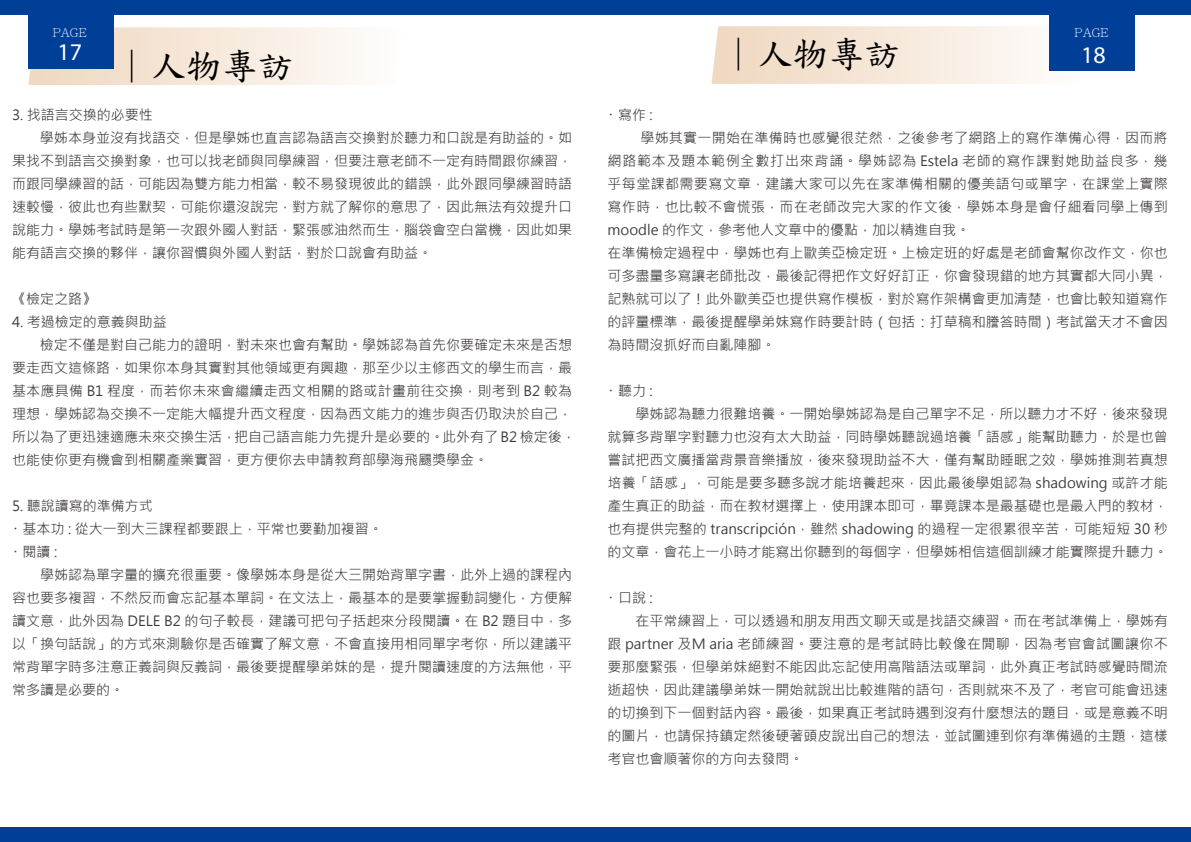
<style>
.page{position:relative;width:1191px;height:842px;background:#fff}
.page>*{position:absolute;margin:0;border:0;box-sizing:border-box;transform-origin:0 0}
.t1{font:36px "DF Kai Shu SB Estd BF";color:#000}
.t2{font:24px "Myriad Pro";color:#fff}
.t3{font:14px/23px "Microsoft Jheng Hei";color:#3e3a39}
.t4{font:14px "Microsoft Jheng Hei";letter-spacing:.03em;color:#3e3a39}
.t5{font:14px "Microsoft Jheng Hei";letter-spacing:.02em;color:#3e3a39}
.t6{font:14px "Microsoft Jheng Hei";letter-spacing:.055em;color:#3e3a39}
.t7{font:300 12px "Adobe Ming Std";color:#fff}
</style>
<div class="page">
<div style="left:0;top:0;width:624px;height:14px;background:#003f98"></div>
<svg style="left:28px;top:27px;width:325px;height:58px;background:#f4e8dc"></svg>
<div style="left:28px;top:12px;width:85px;height:57px;background:#003f98"></div>
<div style="left:0;top:828px;width:624px;height:14px;background:#003f98"></div>
<div style="left:587px;top:0;width:604px;height:14px;background:#003f98"></div>
<svg style="left:711px;top:26px;width:376px;height:58px"></svg>
<div style="left:1049px;top:14px;width:85px;height:56px;background:#003f98"></div>
<div style="left:587px;top:828px;width:604px;height:14px;background:#003f98"></div>
<p class="t7" style="left:53px;top:26px;width:36px">PAGE</p>
<p class="t7" style="left:56px;top:26px;width:36px">PAGE</p>
<h2 class="t2" style="left:58px;top:37px;width:26px">17</h2>
<h1 class="t1" style="left:123px;top:48px;width:190px">| 人物專訪</h1>
<p class="t3" style="left:12px;top:104px;width:142px">3. 找語言交換的必要性</p>
<p class="t3" style="left:40px;top:127px;width:533px">學姊本身並沒有找語交，但是學姊也直言認為語言交換對於聽力和口說是有助益的。如</p>
<p class="t3" style="left:12px;top:150px;width:561px">果找不到語言交換對象，也可以找老師與同學練習，但要注意老師不一定有時間跟你練習，</p>
<p class="t3" style="left:12px;top:173px;width:561px">而跟同學練習的話，可能因為雙方能力相當，較不易發現彼此的錯誤，此外跟同學練習時語</p>
<p class="t3" style="left:12px;top:196px;width:561px">速較慢，彼此也有些默契，可能你還沒說完，對方就了解你的意思了，因此無法有效提升口</p>
<p class="t3" style="left:12px;top:219px;width:561px">說能力。學姊考試時是第一次跟外國人對話，緊張感油然而生，腦袋會空白當機，因此如果</p>
<p class="t3" style="left:12px;top:242px;width:422px">能有語言交換的夥伴，讓你習慣與外國人對話，對於口說會有助益。</p>
<p class="t3" style="left:12px;top:288px;width:86px">《檢定之路》</p>
<p class="t3" style="left:12px;top:311px;width:156px">4. 考過檢定的意義與助益</p>
<p class="t3" style="left:40px;top:334px;width:533px">檢定不僅是對自己能力的證明，對未來也會有幫助。學姊認為首先你要確定未來是否想</p>
<p class="t3" style="left:12px;top:357px;width:561px">要走西文這條路，如果你本身其實對其他領域更有興趣，那至少以主修西文的學生而言，最</p>
<p class="t5" style="left:12px;top:382px;width:561px">基本應具備 B1 程度，而若你未來會繼續走西文相關的路或計畫前往交換，則考到 B2 較為</p>
<p class="t3" style="left:12px;top:403px;width:561px">理想，學姊認為交換不一定能大幅提升西文程度，因為西文能力的進步與否仍取決於自己，</p>
<p class="t3" style="left:12px;top:426px;width:565px">所以為了更迅速適應未來交換生活，把自己語言能力先提升是必要的。此外有了 B2 檢定後，</p>
<p class="t3" style="left:12px;top:449px;width:478px">也能使你更有機會到相關產業實習，更方便你去申請教育部學海飛颺獎學金。</p>
<p class="t3" style="left:12px;top:495px;width:372px">5. 聽說讀寫的準備方式<br>･基本功 : 從大一到大三課程都要跟上，平常也要勤加複習。･閱讀:</p>
<p class="t3" style="left:12px;top:564px;width:561px;text-align:justify;text-indent:28px">學姊認為單字量的擴充很重要。像學姊本身是從大三開始背單字書，此外上過的課程內容也要多複習，不然反而會忘記基本單詞。在文法上，最基本的是要掌握動詞變化，方便解讀文意，此外因為 DELE B2 的句子較長，建議可把句子括起來分段閱讀。在 B2 題目中，多以「換句話說」的方式來測驗你是否確實了解文意，不會直接用相同單字考你，所以建議平常背單字時多注意正義詞與反義詞，最後要提醒學弟妹的是，提升閱讀速度的方法無他，平常多讀是必要的。</p>
<p class="t7" style="left:1074px;top:26px;width:36px">PAGE</p>
<h1 class="t1" style="left:729px;top:37px;width:190px">| 人物專訪</h1>
<h2 class="t2" style="left:1081px;top:40px;width:26px">18</h2>
<p class="t3" style="left:607px;top:104px;width:47px">･寫作:</p>
<p class="t5" style="left:640px;top:129px;width:529px">學姊其實一開始在準備時也感覺很茫然，之後參考了網路上的寫作準備心得，因而將</p>
<p class="t6" style="left:607px;top:152px;width:561px">網路範本及題本範例全數打出來背誦。學姊認為 Estela 老師的寫作課對她助益良多，幾</p>
<p class="t4" style="left:607px;top:175px;width:562px">乎每堂課都需要寫文章，建議大家可以先在家準備相關的優美語句或單字，在課堂上實際</p>
<p class="t4" style="left:607px;top:198px;width:562px">寫作時，也比較不會慌張，而在老師改完大家的作文後，學姊本身是會仔細看同學上傳到</p>
<p class="t3" style="left:607px;top:219px;width:364px">moodle 的作文，參考他人文章中的優點，加以精進自我。</p>
<p class="t3" style="left:607px;top:242px;width:561px">在準備檢定過程中，學姊也有上歐美亞檢定班。上檢定班的好處是老師會幫你改作文，你也</p>
<p class="t3" style="left:607px;top:265px;width:561px">可多盡量多寫讓老師批改，最後記得把作文好好訂正，你會發現錯的地方其實都大同小異，</p>
<p class="t3" style="left:607px;top:288px;width:561px">記熟就可以了！此外歐美亞也提供寫作模板，對於寫作架構會更加清楚，也會比較知道寫作</p>
<p class="t3" style="left:607px;top:311px;width:561px">的評量標準，最後提醒學弟妹寫作時要計時（包括：打草稿和謄答時間）考試當天才不會因</p>
<p class="t3" style="left:607px;top:334px;width:169px">為時間沒抓好而自亂陣腳。</p>
<p class="t3" style="left:607px;top:380px;width:47px">･聽力:</p>
<p class="t3" style="left:635px;top:403px;width:533px">學姊認為聽力很難培養。一開始學姊認為是自己單字不足，所以聽力才不好，後來發現</p>
<p class="t3" style="left:607px;top:426px;width:561px">就算多背單字對聽力也沒有太大助益，同時學姊聽說過培養「語感」能幫助聽力，於是也曾</p>
<p class="t3" style="left:607px;top:449px;width:561px">嘗試把西文廣播當背景音樂播放，後來發現助益不大，僅有幫助睡眠之效，學姊推測若真想</p>
<p class="t3" style="left:607px;top:472px;width:562px">培養「語感」，可能是要多聽多說才能培養起來，因此最後學姐認為 shadowing 或許才能</p>
<p class="t3" style="left:607px;top:495px;width:561px">產生真正的助益，而在教材選擇上，使用課本即可，畢竟課本是最基礎也是最入門的教材，</p>
<p class="t3" style="left:607px;top:518px;width:561px">也有提供完整的 transcripción，雖然 shadowing 的過程一定很累很辛苦，可能短短 30 秒</p>
<p class="t3" style="left:607px;top:541px;width:561px">的文章，會花上一小時才能寫出你聽到的每個字，但學姊相信這個訓練才能實際提升聽力。</p>
<p class="t3" style="left:607px;top:587px;width:47px">･口說:</p>
<p class="t3" style="left:635px;top:610px;width:533px">在平常練習上，可以透過和朋友用西文聊天或是找語交練習。而在考試準備上，學姊有</p>
<p class="t4" style="left:607px;top:635px;width:562px">跟 partner 及Ｍ aria 老師練習。要注意的是考試時比較像在閒聊，因為考官會試圖讓你不</p>
<p class="t3" style="left:607px;top:656px;width:561px">要那麼緊張，但學弟妹絕對不能因此忘記使用高階語法或單詞，此外真正考試時感覺時間流</p>
<p class="t3" style="left:607px;top:679px;width:561px">逝超快，因此建議學弟妹一開始就說出比較進階的語句，否則就來不及了，考官可能會迅速</p>
<p class="t3" style="left:607px;top:702px;width:561px">的切換到下一個對話內容。最後，如果真正考試時遇到沒有什麼想法的題目，或是意義不明</p>
<p class="t3" style="left:607px;top:725px;width:561px">的圖片，也請保持鎮定然後硬著頭皮說出自己的想法，並試圖連到你有準備過的主題，這樣</p>
<p class="t3" style="left:607px;top:748px;width:197px">考官也會順著你的方向去發問。</p>
</div>
